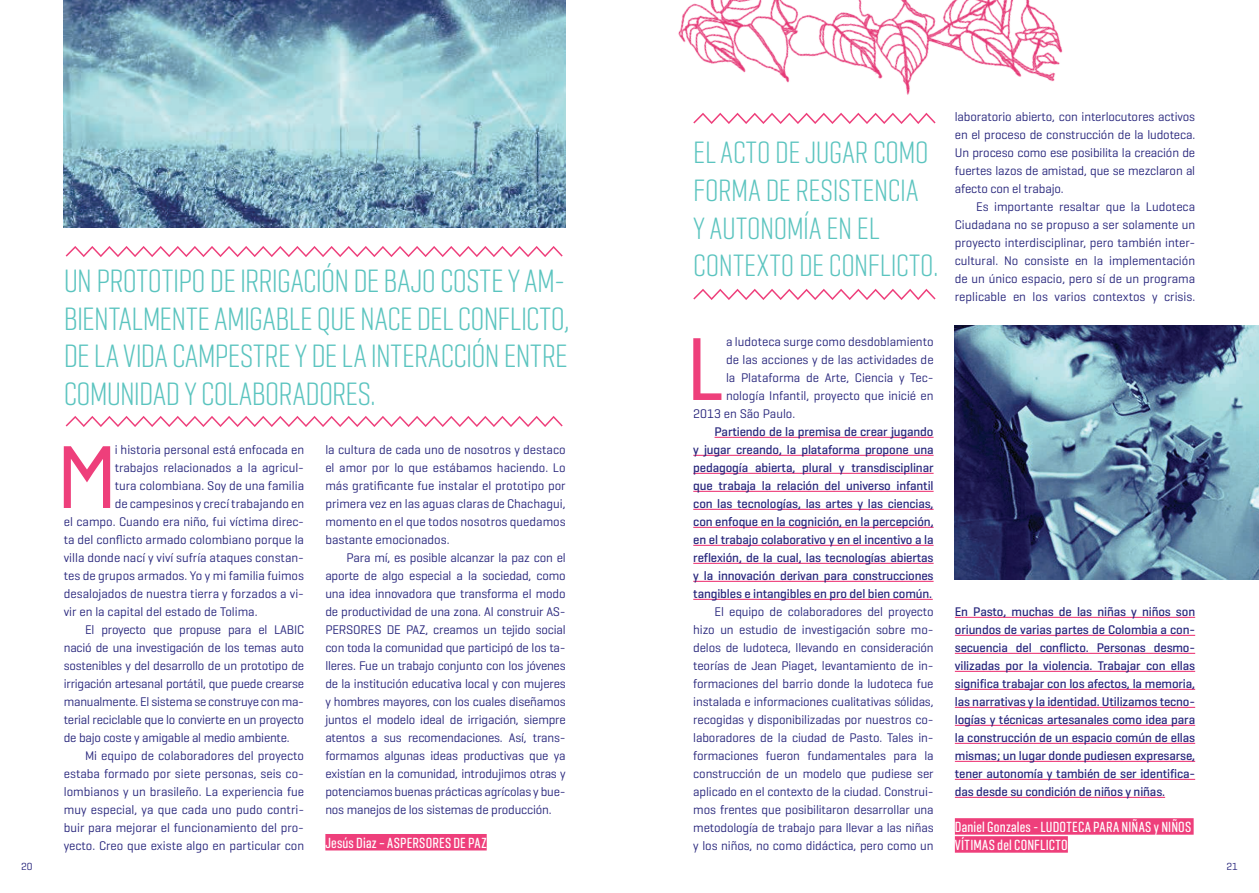
<style>
.page{position:relative;width:1259px;height:893px;background:#fff}
.page>*{position:absolute;margin:0;border:0;box-sizing:border-box;transform-origin:0 0}
.t1{font:100.65px "Pastelaria";color:#ee3f7b}
.t2{font:33px/37.5px "Geogrotesque Comp";letter-spacing:-.015em;color:#5bc4bf}
.t3{font:31.5px/37.8px "Geogrotesque Comp";letter-spacing:-.005em;color:#5bc4bf}
.t4{font:600 15px "Geogrotesque Comp";letter-spacing:.015em;color:#fff}
.t5{font:12.75px/18px "Geogrotesque";color:#26247b;text-align:justify}
.t6{font:600 12.75px/18px "Geogrotesque";letter-spacing:-.01em;color:#26247b;text-align:justify}
.t7{font:10.5px "Geogrotesque";color:#26247b}
</style>
<div class="page">
<div style="left:325px;top:834px;width:162px;height:16px;background:#ee3f7b"></div>
<img style="left:64px;top:0;width:502px;height:227px">
<svg style="left:65px;top:246px;width:498px;height:11px"></svg>
<svg style="left:65px;top:416px;width:498px;height:11px"></svg>
<div style="left:955px;top:818px;width:238px;height:17px;background:#ee3f7b"></div>
<div style="left:955px;top:836px;width:113px;height:17px;background:#ee3f7b"></div>
<img style="left:955px;top:325px;width:304px;height:255px">
<hr style="left:714px;top:437px;width:219px;height:1px;background:#ee3f7b">
<hr style="left:693px;top:455px;width:240px;height:1px;background:#ee3f7b">
<hr style="left:693px;top:473px;width:240px;height:1px;background:#ee3f7b">
<hr style="left:693px;top:491px;width:240px;height:1px;background:#ee3f7b">
<hr style="left:693px;top:509px;width:240px;height:1px;background:#ee3f7b">
<hr style="left:693px;top:527px;width:240px;height:1px;background:#ee3f7b">
<hr style="left:693px;top:545px;width:240px;height:1px;background:#ee3f7b">
<hr style="left:693px;top:563px;width:240px;height:1px;background:#ee3f7b">
<hr style="left:693px;top:581px;width:240px;height:1px;background:#ee3f7b">
<hr style="left:693px;top:599px;width:239px;height:1px;background:#ee3f7b">
<hr style="left:955px;top:617px;width:240px;height:1px;background:#ee3f7b">
<hr style="left:955px;top:635px;width:240px;height:1px;background:#ee3f7b">
<hr style="left:955px;top:653px;width:240px;height:1px;background:#ee3f7b">
<hr style="left:955px;top:671px;width:240px;height:1px;background:#ee3f7b">
<hr style="left:955px;top:689px;width:240px;height:1px;background:#ee3f7b">
<hr style="left:955px;top:707px;width:240px;height:1px;background:#ee3f7b">
<hr style="left:955px;top:725px;width:240px;height:1px;background:#ee3f7b">
<hr style="left:955px;top:743px;width:240px;height:1px;background:#ee3f7b">
<hr style="left:955px;top:761px;width:240px;height:1px;background:#ee3f7b">
<hr style="left:955px;top:779px;width:240px;height:1px;background:#ee3f7b">
<hr style="left:955px;top:797px;width:210px;height:1px;background:#ee3f7b">
<svg style="left:693px;top:288px;width:243px;height:12px"></svg>
<img style="left:678px;top:0;width:385px;height:124px">
<h2 class="t2" style="left:64px;top:261px;width:507px">UN PROTOTIPO DE IRRIGACIÓN DE BAJO COSTE Y AM-BIENTALMENTE AMIGABLE QUE NACE DEL CONFLICTO, DE LA VIDA CAMPESTRE Y DE LA INTERACCIÓN ENTRE COMUNIDAD Y COLABORADORES.</h2>
<h1 class="t1" style="left:59px;top:424px;width:57px">M</h1>
<p class="t5" style="left:115px;top:440px;width:191px">i historia personal está enfocada en</p>
<p class="t5" style="left:115px;top:458px;width:191px">trabajos relacionados a la agricul-</p>
<p class="t5" style="left:115px;top:476px;width:191px">tura colombiana. Soy de una familia</p>
<p class="t5" style="left:115px;top:494px;width:191px">de campesinos y crecí trabajando en</p>
<p class="t5" style="left:64px;top:512px;width:242px">el campo. Cuando era niño, fui víctima direc-</p>
<p class="t5" style="left:64px;top:530px;width:242px">ta del conflicto armado colombiano porque la</p>
<p class="t5" style="left:64px;top:548px;width:242px">villa donde nací y viví sufría ataques constan-</p>
<p class="t5" style="left:64px;top:566px;width:242px">tes de grupos armados. Yo y mi familia fuimos</p>
<p class="t5" style="left:64px;top:584px;width:242px">desalojados de nuestra tierra y forzados a vi-</p>
<p class="t5" style="left:64px;top:602px;width:195px">vir en la capital del estado de Tolima.</p>
<p class="t5" style="left:85px;top:620px;width:220px">El proyecto que propuse para el LABIC</p>
<p class="t5" style="left:64px;top:638px;width:242px">nació de una investigación de los temas auto</p>
<p class="t5" style="left:64px;top:656px;width:242px">sostenibles y del desarrollo de un prototipo de</p>
<p class="t5" style="left:64px;top:674px;width:242px">irrigación artesanal portátil, que puede crearse</p>
<p class="t5" style="left:64px;top:692px;width:242px">manualmente. El sistema se construye con ma-</p>
<p class="t5" style="left:64px;top:710px;width:242px">terial reciclable que lo convierte en un proyecto</p>
<p class="t5" style="left:64px;top:728px;width:227px">de bajo coste y amigable al medio ambiente.</p>
<p class="t5" style="left:85px;top:746px;width:221px">Mi equipo de colaboradores del proyecto</p>
<p class="t5" style="left:64px;top:764px;width:242px">estaba formado por siete personas, seis co-</p>
<p class="t5" style="left:64px;top:782px;width:242px">lombianos y un brasileño. La experiencia fue</p>
<p class="t5" style="left:64px;top:800px;width:242px">muy especial, ya que cada uno pudo contri-</p>
<p class="t5" style="left:64px;top:818px;width:242px">buir para mejorar el funcionamiento del pro-</p>
<p class="t5" style="left:64px;top:836px;width:242px">yecto. Creo que existe algo en particular con</p>
<p class="t5" style="left:325px;top:440px;width:242px">la cultura de cada uno de nosotros y destaco el amor por lo que estábamos haciendo. Lo más gratificante fue instalar el prototipo por primera vez en las aguas claras de Chachagui, momento en el que todos nosotros quedamos bastante emocionados.</p>
<p class="t5" style="left:325px;top:548px;width:242px;text-indent:21px">Para mí, es posible alcanzar la paz con el aporte de algo especial a la sociedad, como una idea innovadora que transforma el modo de productividad de una zona. Al construir AS-PERSORES DE PAZ, creamos un tejido social con toda la comunidad que participó de los ta&shy;lleres. Fue un trabajo conjunto con los jóvenes de la institución educativa local y con mujeres y hombres mayores, con los cuales diseñamos juntos el modelo ideal de irrigación, siempre atentos a sus recomendaciones. Así, trans&shy;formamos algunas ideas productivas que ya existían en la comunidad, introdujimos otras y potenciamos buenas prácticas agrícolas y bue&shy;nos manejos de los sistemas de producción.</p>
<p class="t4" style="left:325px;top:834px;width:76px">Jesús Diaz – ASPERSORES</p>
<p class="t4" style="left:453px;top:834px;width:34px">DE PAZ</p>
<h3 class="t3" style="left:693px;top:132px;width:246px">EL ACTO DE JUGAR COMO<br>FORMA DE RESISTENCIA<br>Y AUTONOMÍA EN EL<br>CONTEXTO DE CONFLICTO.</h3>
<h1 class="t1" style="left:689px;top:316px;width:39px">L</h1>
<p class="t5" style="left:726px;top:332px;width:209px">a ludoteca surge como desdoblamiento</p>
<p class="t5" style="left:726px;top:350px;width:209px">de las acciones y de las actividades de</p>
<p class="t5" style="left:726px;top:368px;width:209px">la Plataforma de Arte, Ciencia y Tec-</p>
<p class="t5" style="left:726px;top:386px;width:209px">nología Infantil, proyecto que inicié en</p>
<p class="t5" style="left:693px;top:404px;width:103px">2013 en São Paulo.</p>
<p class="t6" style="left:693px;top:422px;width:242px;text-indent:21px">Partiendo de la premisa de crear jugando y jugar creando, la plataforma propone una pedagogía abierta, plural y transdisciplinar que trabaja la relación del universo infantil con las tecnologías, las artes y las ciencias, con enfoque en la cognición, en la percepción, en el trabajo colaborativo y en el incentivo a la reflexión, de la cual, las tecnologías abiertas y la innovación derivan para construcciones tangibles e intangibles en pro del bien común.</p>
<p class="t5" style="left:693px;top:602px;width:242px;text-indent:21px">El equipo de colaboradores del proyecto hizo un estudio de investigación sobre mo&shy;delos de ludoteca, llevando en consideración teorías de Jean Piaget, levantamiento de in&shy;formaciones del barrio donde la ludoteca fue instalada e informaciones cualitativas sólidas, recogidas y disponibilizadas por nuestros co&shy;laboradores de la ciudad de Pasto. Tales in&shy;formaciones fueron fundamentales para la construcción de un modelo que pudiese ser aplicado en el contexto de la ciudad. Construi&shy;mos frentes que posibilitaron desarrollar una metodología de trabajo para llevar a las niñas y los niños, no como didáctica, pero como un</p>
<p class="t5" style="left:955px;top:107px;width:242px">laboratorio abierto, con interlocutores activos en el proceso de construcción de la ludoteca.<br>Un proceso como ese posibilita la creación de fuertes lazos de amistad, que se mezclaron al afecto con el trabajo.</p>
<p class="t5" style="left:955px;top:197px;width:242px;text-indent:21px">Es importante resaltar que la Ludoteca Ciudadana no se propuso a ser solamente un proyecto interdisciplinar, pero también inter&shy;cultural. No consiste en la implementación de un único espacio, pero sí de un programa replicable en los varios contextos y crisis.</p>
<p class="t6" style="left:955px;top:602px;width:242px">En Pasto, muchas de las niñas y niños son oriundos de varias partes de Colombia a con&shy;secuencia del conflicto. Personas desmo&shy;vilizadas por la violencia. Trabajar con ellas significa trabajar con los afectos, la memoria, las narrativas y la identidad. Utilizamos tecno&shy;logías y técnicas artesanales como idea para la construcción de un espacio común de ellas mismas; un lugar donde pudiesen expresarse, tener autonomía y también de ser identifica&shy;das desde su condición de niños y niñas.</p>
<p class="t4" style="left:955px;top:818px;width:93px">Daniel Gonzales - LUDOTEC</p>
<p class="t4" style="left:1084px;top:818px;width:101px">A PARA NIÑAS y NIÑOS</p>
<p class="t4" style="left:955px;top:836px;width:92px">VÍTIMAS del CONFLICTO</p>
<p class="t7" style="left:21px;top:860px;width:13px">20</p>
<p class="t7" style="left:1226px;top:860px;width:13px">21</p>
</div>
